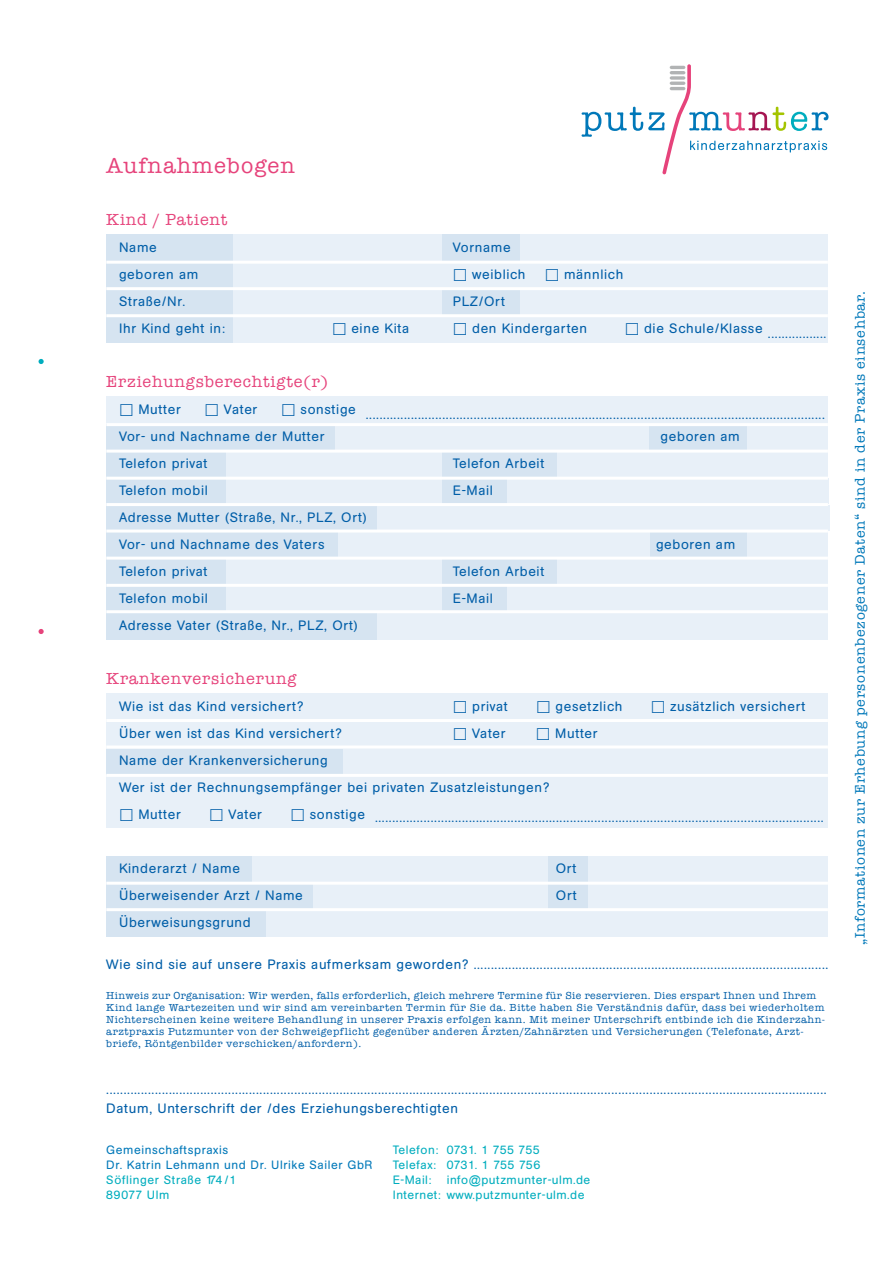
<style>
.page{position:relative;width:893px;height:1263px;background:#fff}
.page>*{position:absolute;margin:0;border:0;box-sizing:border-box;transform-origin:0 0}
.t1{font:22.5px "American Typewriter";letter-spacing:.05em;color:#e6437b}
.t2{font:16.5px "American Typewriter";letter-spacing:.05em;color:#e6437b}
.t3{font:14.4px "American Typewriter";letter-spacing:.05em;color:#0078b9}
.t4{font:13.5px/19.5px "AG Book Rounded";letter-spacing:.05em;color:#005ea8}
.t5{font:12px/15px "AG Book Rounded";letter-spacing:.04em;color:#00adbe}
.t6{font:12px/15px "AG Book Rounded";letter-spacing:.05em;color:#0078b9}
.t7{font:10.5px/12px "American Typewriter";letter-spacing:.05em;color:#005ea8}
.s1{font-family:"Arial"}
</style>
<div class="page">
<div style="left:106px;top:234px;width:722px;height:109px;background:#d6e4f1"></div>
<div style="left:106px;top:398px;width:722px;height:241px;background:#d6e4f1"></div>
<div style="left:106px;top:695px;width:722px;height:132px;background:#d6e4f1"></div>
<div style="left:106px;top:856px;width:722px;height:80px;background:#d6e4f1"></div>
<div style="left:233px;top:234px;width:208px;height:27px;background:#e8f0f8"></div>
<div style="left:521px;top:234px;width:307px;height:27px;background:#e8f0f8"></div>
<div style="left:233px;top:263px;width:595px;height:25px;background:#e8f0f8"></div>
<div style="left:233px;top:290px;width:208px;height:25px;background:#e8f0f8"></div>
<div style="left:521px;top:290px;width:307px;height:25px;background:#e8f0f8"></div>
<div style="left:233px;top:317px;width:595px;height:26px;background:#e8f0f8"></div>
<div style="left:106px;top:396px;width:722px;height:28px;background:#e8f0f8"></div>
<div style="left:106px;top:693px;width:722px;height:28px;background:#e8f0f8"></div>
<div style="left:314px;top:883px;width:234px;height:26px;background:#e8f0f8"></div>
<div style="left:253px;top:856px;width:295px;height:27px;background:#e8f0f8"></div>
<div style="left:588px;top:883px;width:240px;height:26px;background:#e8f0f8"></div>
<div style="left:588px;top:856px;width:240px;height:27px;background:#e8f0f8"></div>
<div style="left:266px;top:909px;width:562px;height:27px;background:#e8f0f8"></div>
<div style="left:344px;top:747px;width:484px;height:27px;background:#e8f0f8"></div>
<div style="left:106px;top:721px;width:722px;height:28px;background:#e8f0f8"></div>
<div style="left:106px;top:775px;width:722px;height:52px;background:#e8f0f8"></div>
<div style="left:335px;top:425px;width:314px;height:26px;background:#e8f0f8"></div>
<div style="left:226px;top:452px;width:216px;height:26px;background:#e8f0f8"></div>
<div style="left:226px;top:559px;width:216px;height:26px;background:#e8f0f8"></div>
<div style="left:226px;top:478px;width:216px;height:26px;background:#e8f0f8"></div>
<div style="left:226px;top:585px;width:216px;height:27px;background:#e8f0f8"></div>
<div style="left:338px;top:532px;width:311px;height:26px;background:#e8f0f8"></div>
<div style="left:378px;top:505px;width:452px;height:25px;background:#e8f0f8"></div>
<div style="left:378px;top:612px;width:450px;height:27px;background:#e8f0f8"></div>
<div style="left:747px;top:532px;width:81px;height:26px;background:#e8f0f8"></div>
<div style="left:747px;top:425px;width:81px;height:26px;background:#e8f0f8"></div>
<div style="left:507px;top:478px;width:322px;height:26px;background:#e8f0f8"></div>
<div style="left:507px;top:585px;width:321px;height:27px;background:#e8f0f8"></div>
<div style="left:558px;top:452px;width:270px;height:26px;background:#e8f0f8"></div>
<div style="left:558px;top:559px;width:270px;height:26px;background:#e8f0f8"></div>
<svg style="left:582px;top:64px;width:246px;height:110px"></svg>
<svg style="left:39px;top:629px;width:5px;height:5px"></svg>
<svg style="left:39px;top:359px;width:5px;height:5px"></svg>
<hr style="left:106px;top:261px;width:722px;height:3px;background:#fff">
<hr style="left:106px;top:423px;width:722px;height:3px;background:#fff">
<hr style="left:106px;top:719px;width:722px;height:3px;background:#fff">
<hr style="left:106px;top:882px;width:722px;height:3px;background:#fff">
<hr style="left:106px;top:503px;width:722px;height:3px;background:#fff">
<hr style="left:106px;top:287px;width:722px;height:3px;background:#fff">
<hr style="left:106px;top:450px;width:722px;height:3px;background:#fff">
<hr style="left:106px;top:745px;width:722px;height:3px;background:#fff">
<hr style="left:106px;top:529px;width:722px;height:3px;background:#fff">
<hr style="left:106px;top:314px;width:722px;height:3px;background:#fff">
<hr style="left:106px;top:477px;width:722px;height:3px;background:#fff">
<hr style="left:106px;top:774px;width:722px;height:3px;background:#fff">
<hr style="left:106px;top:557px;width:722px;height:3px;background:#fff">
<hr style="left:106px;top:584px;width:722px;height:3px;background:#fff">
<hr style="left:106px;top:610px;width:722px;height:3px;background:#fff">
<hr style="left:106px;top:908px;width:722px;height:3px;background:#fff">
<h1 class="t1" style="left:106px;top:148px;width:190px">Aufnahmebogen</h1>
<p class="t2" style="left:106px;top:207px;width:123px">Kind / Patient</p>
<p class="t4" style="left:119px;top:238px;width:39px">Name</p>
<p class="t4" style="left:453px;top:238px;width:59px">Vorname</p>
<p class="t4" style="left:119px;top:265px;width:81px">geboren am</p>
<p class="t4" style="left:472px;top:265px;width:55px">weiblich</p>
<p class="t4" style="left:564px;top:265px;width:61px">männlich</p>
<p class="t4" style="left:119px;top:292px;width:68px">Straße/Nr.</p>
<p class="t4" style="left:453px;top:292px;width:54px">PLZ/Ort</p>
<p class="t4" style="left:119px;top:319px;width:108px">Ihr Kind geht in:</p>
<p class="t4" style="left:351px;top:319px;width:59px">eine Kita</p>
<p class="t4" style="left:472px;top:319px;width:116px">den Kindergarten</p>
<p class="t4" style="left:644px;top:323px;width:184px">die Schule/Klasse .................</p>
<p class="t2" style="left:106px;top:369px;width:223px">Erziehungsberechtigte(r)</p>
<p class="t4" style="left:138px;top:400px;width:44px">Mutter</p>
<p class="t4" style="left:224px;top:400px;width:35px">Vater</p>
<p class="t4" style="left:119px;top:403px;width:707px;line-height:22.5px;text-indent:181px">sonstige ....................................................................................................................................<br>Vor- und Nachname der Mutter</p>
<p class="t4" style="left:661px;top:427px;width:81px">geboren am</p>
<p class="t4" style="left:119px;top:454px;width:90px">Telefon privat</p>
<p class="t4" style="left:453px;top:454px;width:93px">Telefon Arbeit</p>
<p class="t4" style="left:119px;top:481px;width:90px">Telefon mobil</p>
<p class="t4" style="left:453px;top:481px;width:42px">E-Mail</p>
<p class="t4" style="left:119px;top:504px;width:249px;line-height:27px">Adresse Mutter (Straße, Nr., PLZ, Ort)<br>Vor- und Nachname des Vaters</p>
<p class="t4" style="left:119px;top:562px;width:90px">Telefon privat</p>
<p class="t4" style="left:453px;top:562px;width:93px">Telefon Arbeit</p>
<p class="t4" style="left:119px;top:589px;width:90px">Telefon mobil</p>
<p class="t4" style="left:453px;top:589px;width:42px">E-Mail</p>
<p class="t4" style="left:119px;top:616px;width:240px">Adresse Vater (Straße, Nr., PLZ, Ort)</p>
<p class="t4" style="left:656px;top:535px;width:81px">geboren am</p>
<p class="t2" style="left:106px;top:666px;width:192px">Krankenversicherung</p>
<p class="t4" style="left:119px;top:697px;width:186px">Wie ist das Kind versichert?</p>
<p class="t4" style="left:472px;top:697px;width:37px">privat</p>
<p class="t4" style="left:556px;top:697px;width:68px">gesetzlich</p>
<p class="t4" style="left:670px;top:697px;width:137px">zusätzlich versichert</p>
<p class="t4" style="left:119px;top:724px;width:224px">Über wen ist das Kind versichert?</p>
<p class="t4" style="left:472px;top:724px;width:35px">Vater</p>
<p class="t4" style="left:555px;top:724px;width:44px">Mutter</p>
<p class="t4" style="left:119px;top:751px;width:210px">Name der Krankenversicherung</p>
<p class="t4" style="left:119px;top:778px;width:432px">Wer ist der Rechnungsempfänger bei privaten Zusatzleistungen?</p>
<p class="t4" style="left:138px;top:805px;width:44px">Mutter</p>
<p class="t4" style="left:229px;top:805px;width:35px">Vater</p>
<p class="t4" style="left:310px;top:808px;width:515px">sonstige .................................................................................................................................</p>
<p class="t4" style="left:119px;top:859px;width:122px">Kinderarzt / Name</p>
<p class="t4" style="left:556px;top:859px;width:22px">Ort</p>
<p class="t4" style="left:119px;top:886px;width:185px">Überweisender Arzt / Name</p>
<p class="t4" style="left:556px;top:886px;width:22px">Ort</p>
<p class="t4" style="left:119px;top:913px;width:133px">Überweisungsgrund</p>
<p class="t4" style="left:106px;top:955px;width:723px">Wie sind sie auf unsere Praxis aufmerksam geworden? ......................................................................................................</p>
<p class="t7" style="left:106px;top:989px;width:720px">Hinweis zur Organisation: Wir werden, falls erforderlich, gleich mehrere Termine für Sie reservieren. Dies erspart Ihnen und Ihrem Kind lange Wartezeiten und wir sind am vereinbarten Termin für Sie da. Bitte haben Sie Verständnis dafür, dass bei wiederholtem Nichterscheinen keine weitere Behandlung in unserer Praxis erfolgen kann. Mit meiner Unterschrift entbinde ich die Kinderzahn&shy;arztpraxis Putzmunter von der Schweigepflicht gegenüber anderen Ärzten/Zahnärzten und Versicherungen (Telefonate, Arzt&shy;briefe, Röntgenbilder verschicken/anfordern).</p>
<p class="t4" style="left:106px;top:1079px;width:722px">...............................................................................................................................................................................................................<br>Datum, Unterschrift der /des Erziehungsberechtigten</p>
<p class="t6" style="left:106px;top:1142px;width:268px">Gemeinschaftspraxis<br>Dr. Katrin Lehmann und Dr. Ulrike Sailer GbR</p>
<p class="t5" style="left:106px;top:1172px;width:131px">Söflinger Straße 174/1<br>89077 Ulm</p>
<p class="t5" style="left:393px;top:1142px;width:149px;text-align:justify">Telefon: 0731. 1 755 755<br>Telefax: 0731. 1 755 756<br>E-Mail:</p>
<p class="t5" style="left:393px;top:1172px;width:199px;text-indent:54px">info<span class="s1">@</span>putzmunter-ulm.de<br>Internet: www.putzmunter-ulm.de</p>
<p class="t3" style="left:849px;top:945px;width:655px;rotate:-90deg">„Informationen zur Erhebung personenbezogener Daten“ sind in der Praxis einsehbar.</p>
</div>
